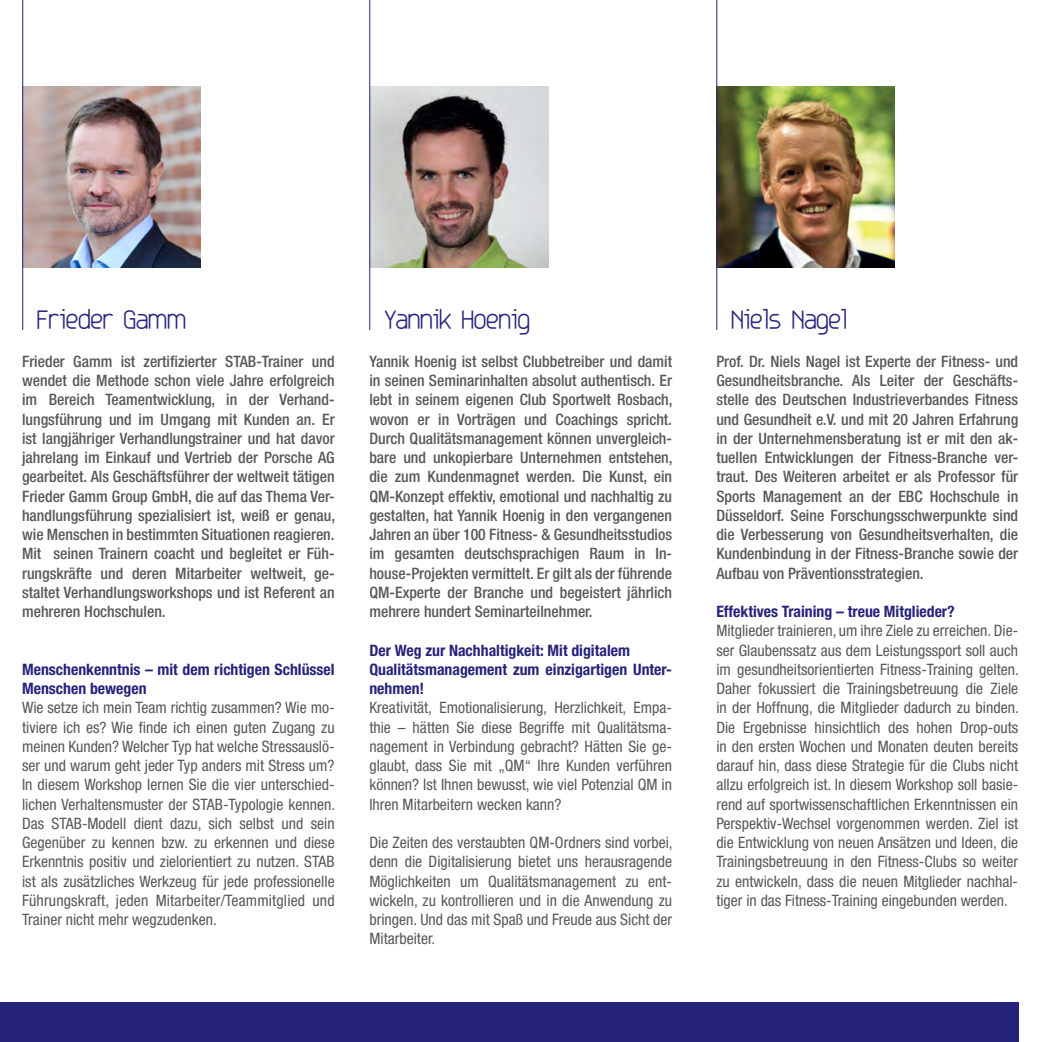
<style>
.page{position:relative;width:1057px;height:1042px;background:#fff}
.page>*{position:absolute;margin:0;border:0;box-sizing:border-box;transform-origin:0 0}
.t1{font:21px "Base 4";color:#26237b}
.t2{font:condensed 15.75px/19.2px "Helvetica Neue LT Pro";color:#57585a;text-align:justify}
.t3{font:500 condensed 15.75px/19.2px "Helvetica Neue LT Pro";color:#57585a;text-align:justify}
.t4{font:700 condensed 15.75px/19.2px "Helvetica Neue LT Pro";color:#26237b}
</style>
<div class="page">
<img style="left:23px;top:87px;width:178px;height:181px">
<img style="left:370px;top:87px;width:178px;height:181px">
<img style="left:717px;top:87px;width:178px;height:181px">
<div style="left:0;top:1002px;width:1018px;height:40px;background:#26237b"></div>
<hr style="left:22px;top:0;width:1px;height:330px;background:#26237b">
<hr style="left:369px;top:0;width:1px;height:330px;background:#26237b">
<hr style="left:716px;top:0;width:1px;height:330px;background:#26237b">
<h1 class="t1" style="left:37px;top:306px;width:151px">Frieder Gamm</h1>
<h1 class="t1" style="left:384px;top:306px;width:147px">Yannik Hoenig</h1>
<h1 class="t1" style="left:731px;top:306px;width:117px">Niels Nagel</h1>
<p class="t3" style="left:22px;top:351px;width:315px">Frieder Gamm ist zertifizierter STAB-Trainer und wendet die Methode schon viele Jahre erfolgreich im Bereich Teamentwicklung, in der Verhand&shy;lungsführung und im Umgang mit Kunden an. Er ist langjähriger Verhandlungstrainer und hat davor jahrelang im Einkauf und Vertrieb der Porsche AG gearbeitet. Als Geschäftsführer der weltweit tätigen Frieder Gamm Group GmbH, die auf das Thema Ver&shy;handlungsführung spezialisiert ist, weiß er genau, wie Menschen in bestimmten Situationen reagieren.<br>Mit seinen Trainern coacht und begleitet er Füh&shy;rungskräfte und deren Mitarbeiter weltweit, ge&shy;staltet Verhandlungsworkshops und ist Referent an mehreren Hochschulen.</p>
<p class="t3" style="left:716px;top:351px;width:303px">Prof. Dr. Niels Nagel ist Experte der Fitness- und Gesundheitsbranche. Als Leiter der Geschäfts&shy;stelle des Deutschen Industrieverbandes Fitness und Gesundheit e.V. und mit 20 Jahren Erfahrung in der Unternehmensberatung ist er mit den ak&shy;tuellen Entwicklungen der Fitness-Branche ver&shy;traut. Des Weiteren arbeitet er als Professor für Sports Management an der EBC Hochschule in Düsseldorf. Seine Forschungsschwerpunkte sind die Verbesserung von Gesundheitsverhalten, die Kundenbindung in der Fitness-Branche sowie der Aufbau von Präventionsstrategien.</p>
<p class="t4" style="left:716px;top:601px;width:240px">Effektives Training – treue Mitglieder?</p>
<p class="t2" style="left:716px;top:621px;width:304px">Mitglieder trainieren, um ihre Ziele zu erreichen. Die&shy;ser Glaubenssatz aus dem Leistungssport soll auch im gesundheitsorientierten Fitness-Training gelten.<br>Daher fokussiert die Trainingsbetreuung die Ziele in der Hoffnung, die Mitglieder dadurch zu binden.<br>Die Ergebnisse hinsichtlich des hohen Drop-outs in den ersten Wochen und Monaten deuten bereits darauf hin, dass diese Strategie für die Clubs nicht allzu erfolgreich ist. In diesem Workshop soll basie&shy;rend auf sportwissenschaftlichen Erkenntnissen ein Perspektiv-Wechsel vorgenommen werden. Ziel ist die Entwicklung von neuen Ansätzen und Ideen, die Trainingsbetreuung in den Fitness-Clubs so weiter zu entwickeln, dass die neuen Mitglieder nachhal&shy;tiger in das Fitness-Training eingebunden werden.</p>
<p class="t3" style="left:369px;top:351px;width:305px">Yannik Hoenig ist selbst Clubbetreiber und damit in seinen Seminarinhalten absolut authentisch. Er lebt in seinem eigenen Club Sportwelt Rosbach, wovon er in Vorträgen und Coachings spricht.<br>Durch Qualitätsmanagement können unvergleich&shy;bare und unkopierbare Unternehmen entstehen, die zum Kundenmagnet werden. Die Kunst, ein QM-Konzept effektiv, emotional und nachhaltig zu gestalten, hat Yannik Hoenig in den vergangenen Jahren an über 100 Fitness- &amp; Gesundheitsstudios im gesamten deutschsprachigen Raum in In&shy;house-Projekten vermittelt. Er gilt als der führende QM-Experte der Branche und begeistert jährlich mehrere hundert Seminarteilnehmer.</p>
<p class="t4" style="left:369px;top:640px;width:304px">Der Weg zur Nachhaltigkeit: Mit digitalem<br>Qualitätsmanagement zum einzigartigen Unter&shy;nehmen!</p>
<p class="t2" style="left:369px;top:698px;width:304px">Kreativität, Emotionalisierung, Herzlichkeit, Empa&shy;thie – hätten Sie diese Begriffe mit Qualitätsma&shy;nagement in Verbindung gebracht? Hätten Sie ge&shy;glaubt, dass Sie mit „QM“ Ihre Kunden verführen können? Ist Ihnen bewusst, wie viel Potenzial QM in Ihren Mitarbeitern wecken kann?</p>
<p class="t2" style="left:369px;top:833px;width:305px">Die Zeiten des verstaubten QM-Ordners sind vorbei, denn die Digitalisierung bietet uns herausragende Möglichkeiten um Qualitätsmanagement zu ent&shy;wickeln, zu kontrollieren und in die Anwendung zu bringen. Und das mit Spaß und Freude aus Sicht der Mitarbeiter.</p>
<p class="t4" style="left:22px;top:659px;width:314px">Menschenkenntnis – mit dem richtigen Schlüssel<br>Menschen bewegen</p>
<p class="t2" style="left:22px;top:698px;width:315px">Wie setze ich mein Team richtig zusammen? Wie mo&shy;tiviere ich es? Wie finde ich einen guten Zugang zu meinen Kunden? Welcher Typ hat welche Stressauslö&shy;ser und warum geht jeder Typ anders mit Stress um?<br>In diesem Workshop lernen Sie die vier unterschied&shy;lichen Verhaltensmuster der STAB-Typologie kennen.<br>Das STAB-Modell dient dazu, sich selbst und sein Gegenüber zu kennen bzw. zu erkennen und diese Erkenntnis positiv und zielorientiert zu nutzen. STAB ist als zusätzliches Werkzeug für jede professionelle Führungskraft, jeden Mitarbeiter/Teammitglied und Trainer nicht mehr wegzudenken.</p>
</div>
